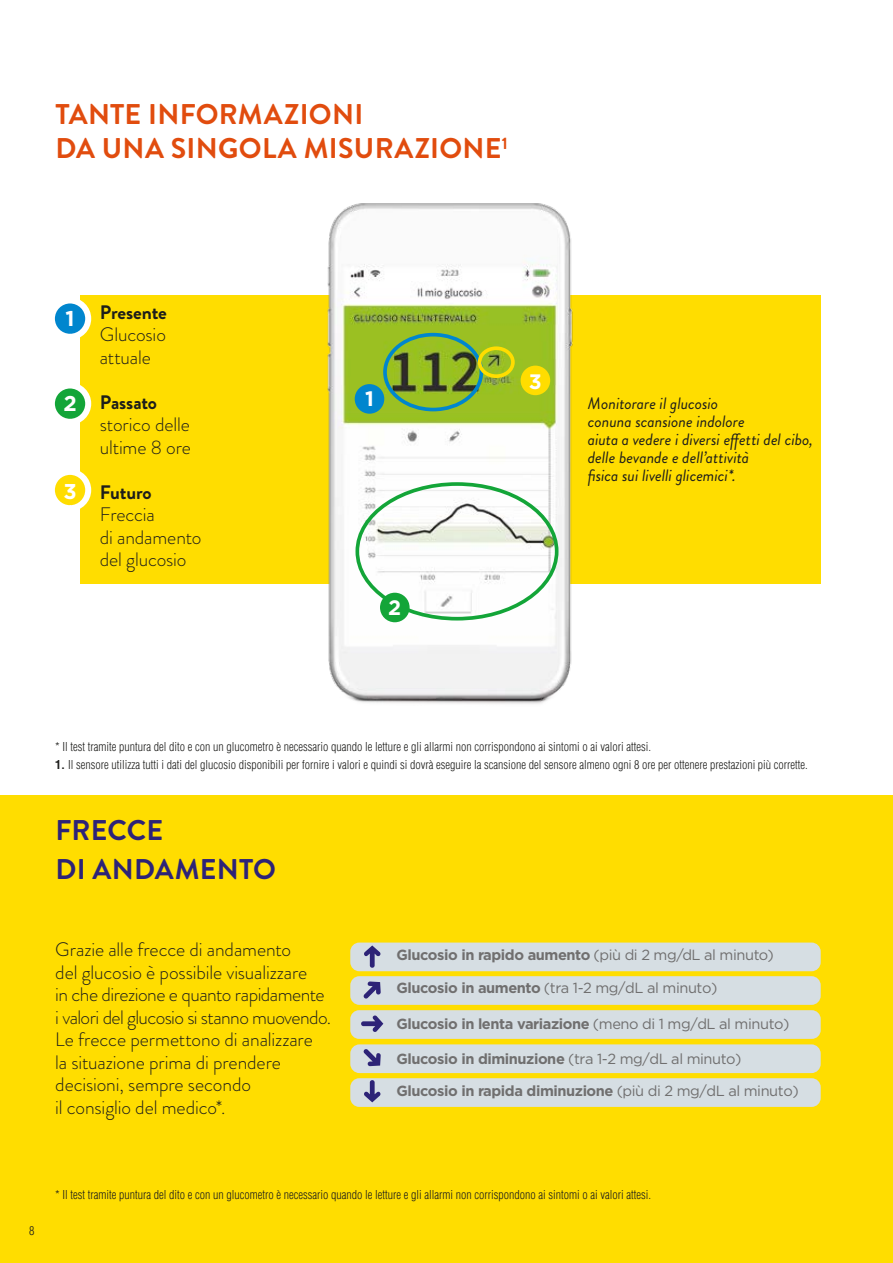
<style>
.page{position:relative;width:893px;height:1263px;background:#fff}
.page>*{position:absolute;margin:0;border:0;box-sizing:border-box;transform-origin:0 0}
.t1{font:700 28.5px/34.2px "Brandon Grotesque";letter-spacing:.01em;color:#e14c0e}
.t2{font:700 28.5px/38.4px "Brandon Grotesque";letter-spacing:.005em;color:#2d2377}
.t3{font:700 21.45px "Gotham";color:#fff}
.t4{font:700 20.85px "Gotham";color:#fff}
.t5{font:300 19.5px/22.5px "Brandon Grotesque";letter-spacing:-.01em;color:#1d1d1b}
.t6{font:700 19.5px "Brandon Grotesque";letter-spacing:-.01em;color:#1d1d1b}
.t7{font:italic 16.5px/18px "Brandon Grotesque";color:#1d1d1b}
.t8{font:700 14.55px "Gotham";letter-spacing:-.03em;color:#706f6f}
.t9{font:14.55px "Gotham";letter-spacing:-.03em;color:#706f6f}
.t10{font:300 condensed 12px "Helvetica LT Std";color:#1d1d1b}
.s1{font-weight:700}
.s2{font-weight:400}
</style>
<div class="page">
<div style="left:81px;top:295px;width:740px;height:289px;background:#fd0"></div>
<img style="left:327px;top:203px;width:246px;height:501px">
<div style="left:0;top:795px;width:893px;height:468px;background:#fd0"></div>
<div style="left:350px;top:942px;width:471px;height:29px;background:#d6dee3;border-radius:9px"></div>
<svg style="left:364px;top:945px;width:16px;height:23px"></svg>
<div style="left:350px;top:976px;width:471px;height:29px;background:#d6dee3;border-radius:9px"></div>
<svg style="left:364px;top:981px;width:17px;height:17px"></svg>
<div style="left:350px;top:1010px;width:471px;height:29px;background:#d6dee3;border-radius:9px"></div>
<svg style="left:361px;top:1015px;width:22px;height:17px"></svg>
<div style="left:350px;top:1044px;width:471px;height:29px;background:#d6dee3;border-radius:9px"></div>
<svg style="left:364px;top:1049px;width:17px;height:17px"></svg>
<div style="left:350px;top:1078px;width:471px;height:29px;background:#d6dee3;border-radius:9px"></div>
<svg style="left:364px;top:1080px;width:16px;height:22px"></svg>
<svg style="left:49px;top:297px;width:42px;height:43px"></svg>
<div style="left:355px;top:384px;width:29px;height:30px;background:#0086ce;border-radius:50%"></div>
<svg style="left:49px;top:382px;width:42px;height:43px"></svg>
<svg style="left:49px;top:469px;width:42px;height:42px"></svg>
<div style="left:521px;top:366px;width:29px;height:29px;background:#fd0;border-radius:50%"></div>
<div style="left:383px;top:333px;width:100px;height:78px;border:4px solid #0086ce;border-radius:50%"></div>
<div style="left:478px;top:346px;width:37px;height:32px;border:4px solid #fd0;border-radius:50%"></div>
<div style="left:355px;top:482px;width:203px;height:138px;border:4px solid #13a538;border-radius:50%"></div>
<div style="left:380px;top:593px;width:30px;height:29px;background:#13a538;border-radius:50%"></div>
<h1 class="t1" style="left:55px;top:97px;width:454px">TANTE INFORMAZIONI<br>DA UNA SINGOLA MISURAZIONE<sup>1</sup></h1>
<h3 class="t6" style="left:100px;top:299px;width:69px">Presente</h3>
<h3 class="t5" style="left:100px;top:323px;width:68px">Glucosio attuale</h3>
<h3 class="t6" style="left:100px;top:389px;width:59px">Passato</h3>
<h3 class="t5" style="left:100px;top:414px;width:93px">storico delle ultime 8 ore</h3>
<h3 class="t6" style="left:100px;top:479px;width:53px">Futuro</h3>
<h3 class="t5" style="left:100px;top:504px;width:103px">Freccia<br>di andamento del glucosio</h3>
<h2 class="t3" style="left:66px;top:306px;width:11px">1</h2>
<h2 class="t3" style="left:63px;top:391px;width:15px">2</h2>
<h3 class="t4" style="left:365px;top:386px;width:10px">1</h3>
<h2 class="t3" style="left:63px;top:479px;width:15px">3</h2>
<h3 class="t4" style="left:388px;top:595px;width:15px">2</h3>
<h3 class="t4" style="left:529px;top:369px;width:14px">3</h3>
<h3 class="t7" style="left:588px;top:395px;width:227px">Monitorare il glucosio<br>conuna scansione indolore<br>aiuta a vedere i diversi effetti del cibo, delle bevande e dell’attività<br>fisica sui livelli glicemici*.</h3>
<p class="t10" style="left:55px;top:739px;width:597px">* Il test tramite puntura del dito e con un glucometro è necessario quando le letture e gli allarmi non corrispondono ai sintomi o ai valori attesi.</p>
<p class="t10" style="left:55px;top:758px;width:754px"><span class="s1">1.</span> Il sensore utilizza tutti i dati del glucosio disponibili per fornire i valori e quindi si dovrà eseguire la scansione del sensore almeno ogni 8 ore per ottenere prestazioni più corrette.</p>
<h1 class="t2" style="left:55px;top:812px;width:222px">FRECCE<br>DI ANDAMENTO</h1>
<p class="t5" style="left:55px;top:938px;width:277px">Grazie alle frecce di andamento<br>del glucosio è possibile visualizzare<br>in che direzione e quanto rapidamente i valori del glucosio si stanno muovendo.<br>Le frecce permettono di analizzare<br>la situazione prima di prendere decisioni, sempre secondo<br>il consiglio del medico*.</p>
<p class="t8" style="left:396px;top:947px;width:379px">Glucosio in rapido aumento <span class="s2">(più di 2 mg/dL al minuto)</span></p>
<p class="t9" style="left:396px;top:980px;width:322px"><span class="s1">Glucosio in aumento</span> (tra 1-2 mg/dL al minuto)</p>
<p class="t8" style="left:396px;top:1016px;width:394px">Glucosio in lenta variazione <span class="s2">(meno di 1 mg/dL al minuto)</span></p>
<p class="t8" style="left:396px;top:1050px;width:347px">Glucosio in diminuzione <span class="s2">(tra 1-2 mg/dL al minuto)</span></p>
<p class="t8" style="left:396px;top:1082px;width:404px">Glucosio in rapida diminuzione <span class="s2">(più di 2 mg/dL al minuto)</span></p>
<p class="t10" style="left:29px;top:1223px;width:7px">8</p>
<p class="t10" style="left:55px;top:1187px;width:597px">* Il test tramite puntura del dito e con un glucometro è necessario quando le letture e gli allarmi non corrispondono ai sintomi o ai valori attesi.</p>
</div>
